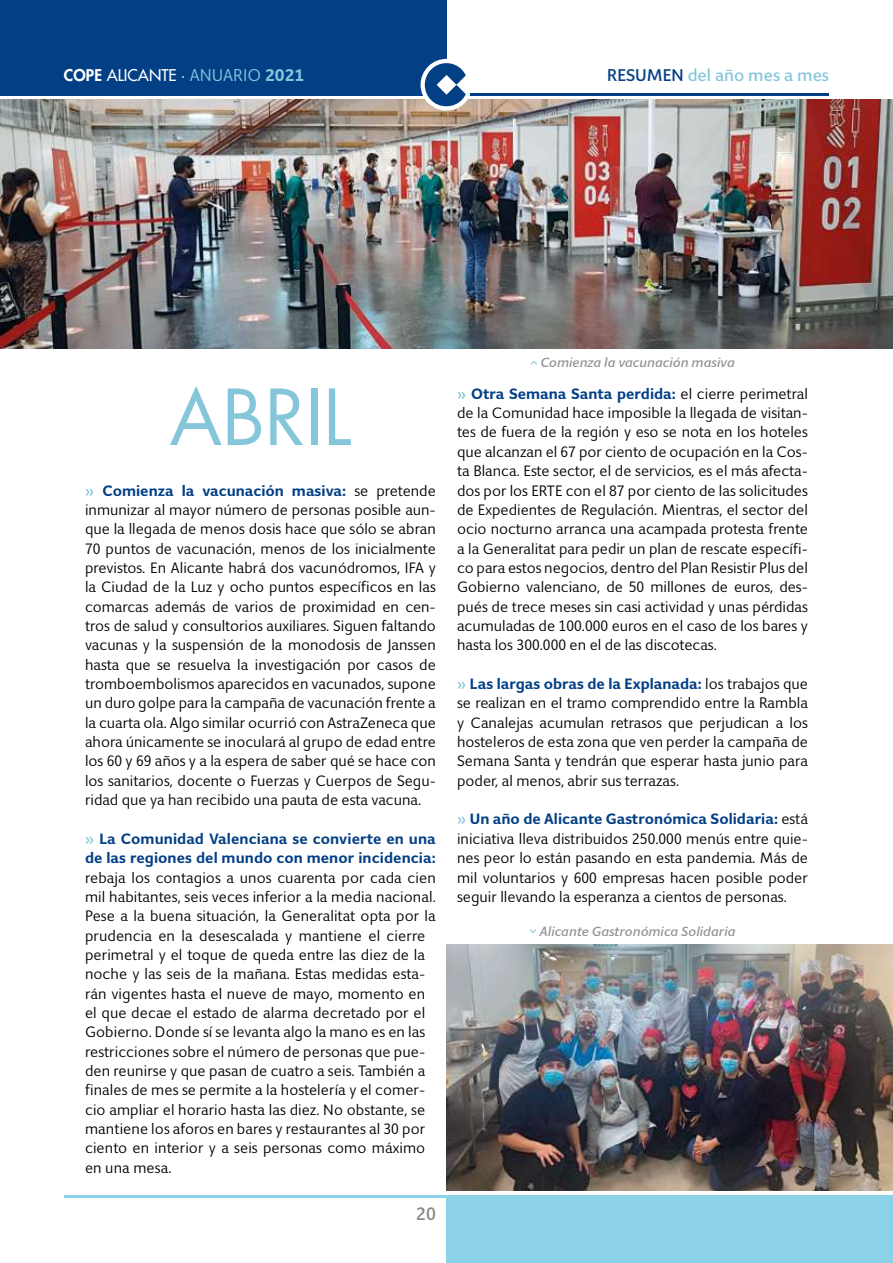
<style>
.page{position:relative;width:893px;height:1263px;background:#fff}
.page>*{position:absolute;margin:0;border:0;box-sizing:border-box;transform-origin:0 0}
.t1{font:75px "Futura Std";color:#85c6db}
.t2{font:500 18px "Giacomo";color:#878787}
.t3{font:500 16.95px "Giacomo";color:#85c6db}
.t4{font:500 15.75px "Futura Std";color:#fff}
.t5{font:15px/19.4px "Giacomo";letter-spacing:.005em;color:#000;text-align:justify}
.t6{font:700 15px/19.4px "Giacomo";letter-spacing:.005em;color:#033f85}
.t7{font:italic 500 13.2px "Giacomo";color:#929292}
.s1{font-weight:800}
.s2{font-family:"Giacomo";font-weight:400;font-size:16.95px}
.s3{font-family:"Giacomo";font-weight:400;font-size:16.95px;color:#85c6db}
.s4{font-family:"Giacomo";font-weight:700;font-size:16.95px;color:#85c6db}
.s5{color:#033f85}
.s6{font-weight:500;color:#85c6db}
.s7{font-weight:700;color:#033f85}
</style>
<div class="page">
<div style="left:0;top:0;width:446px;height:96px;background:#033f85"></div>
<hr style="left:64px;top:1195px;width:382px;height:2px;background:#8bd1e7">
<hr style="left:446px;top:93px;width:383px;height:3px;background:#033f85">
<div style="left:446px;top:1195px;width:447px;height:68px;background:#8bd1e7"></div>
<img style="left:446px;top:944px;width:447px;height:247px">
<img style="left:0;top:100px;width:893px;height:249px">
<svg style="left:531px;top:361px;width:6px;height:4px"></svg>
<svg style="left:530px;top:929px;width:6px;height:4px"></svg>
<svg style="left:418px;top:57px;width:56px;height:56px"></svg>
<p class="t4" style="left:64px;top:65px;width:242px"><span class="s1">COPE</span> ALICANTE <span class="s2">·</span> <span class="s3">ANUARIO</span> <span class="s4">2021</span></p>
<p class="t3" style="left:607px;top:65px;width:223px"><span class="s5">RESUMEN</span> del año mes a mes</p>
<h1 class="t1" style="left:170px;top:370px;width:183px">ABRIL</h1>
<p class="t5" style="left:85px;top:481px;width:352px"><span class="s6">»</span> <span class="s7">Comienza la vacunación masiva:</span> se pretende inmunizar al mayor número de personas posible aun&shy;que la llegada de menos dosis hace que sólo se abran 70 puntos de vacunación, menos de los inicialmente previstos. En Alicante habrá dos vacunódromos, IFA y la Ciudad de la Luz y ocho puntos específicos en las comarcas además de varios de proximidad en cen&shy;tros de salud y consultorios auxiliares. Siguen faltando vacunas y la suspensión de la monodosis de Janssen hasta que se resuelva la investigación por casos de tromboembolismos aparecidos en vacunados, supone un duro golpe para la campaña de vacunación frente a la cuarta ola. Algo similar ocurrió con AstraZeneca que ahora únicamente se inoculará al grupo de edad entre los 60 y 69 años y a la espera de saber qué se hace con los sanitarios, docente o Fuerzas y Cuerpos de Segu&shy;ridad que ya han recibido una pauta de esta vacuna.</p>
<p class="t6" style="left:85px;top:829px;width:352px"><span class="s6">»</span> La Comunidad Valenciana se convierte en una de las regiones del mundo con menor incidencia:</p>
<p class="t5" style="left:85px;top:868px;width:352px;text-align:left">rebaja los contagios a unos cuarenta por cada cien mil habitantes, seis veces inferior a la media nacional.<br>Pese a la buena situación, la Generalitat opta por la prudencia en la desescalada y mantiene el cierre perimetral y el toque de queda entre las diez de la noche y las seis de la mañana. Estas medidas esta&shy;rán vigentes hasta el nueve de mayo, momento en el que decae el estado de alarma decretado por el Gobierno. Donde sí se levanta algo la mano es en las restricciones sobre el número de personas que pue&shy;den reunirse y que pasan de cuatro a seis. También a finales de mes se permite a la hostelería y el comer&shy;cio ampliar el horario hasta las diez. No obstante, se mantiene los aforos en bares y restaurantes al 30 por ciento en interior y a seis personas como máximo en una mesa.</p>
<p class="t2" style="left:416px;top:1203px;width:21px">20</p>
<p class="t7" style="left:540px;top:354px;width:196px">Comienza la vacunación masiva</p>
<p class="t5" style="left:457px;top:384px;width:352px"><span class="s6">»</span> <span class="s7">Otra Semana Santa perdida:</span> el cierre perimetral de la Comunidad hace imposible la llegada de visitan&shy;tes de fuera de la región y eso se nota en los hoteles que alcanzan el 67 por ciento de ocupación en la Cos&shy;ta Blanca. Este sector, el de servicios, es el más afecta&shy;dos por los ERTE con el 87 por ciento de las solicitudes de Expedientes de Regulación. Mientras, el sector del ocio nocturno arranca una acampada protesta frente a la Generalitat para pedir un plan de rescate específi&shy;co para estos negocios, dentro del Plan Resistir Plus del Gobierno valenciano, de 50 millones de euros, des&shy;pués de trece meses sin casi actividad y unas pérdidas acumuladas de 100.000 euros en el caso de los bares y hasta los 300.000 en el de las discotecas.</p>
<p class="t5" style="left:457px;top:674px;width:352px"><span class="s6">»</span> <span class="s7">Las largas obras de la Explanada:</span> los trabajos que se realizan en el tramo comprendido entre la Rambla y Canalejas acumulan retrasos que perjudican a los hosteleros de esta zona que ven perder la campaña de Semana Santa y tendrán que esperar hasta junio para poder, al menos, abrir sus terrazas.</p>
<p class="t5" style="left:457px;top:810px;width:352px"><span class="s6">»</span> <span class="s7">Un año de Alicante Gastronómica Solidaria:</span> está iniciativa lleva distribuidos 250.000 menús entre quie&shy;nes peor lo están pasando en esta pandemia. Más de mil voluntarios y 600 empresas hacen posible poder seguir llevando la esperanza a cientos de personas.</p>
<p class="t7" style="left:539px;top:923px;width:198px">Alicante Gastronómica Solidaria</p>
</div>
